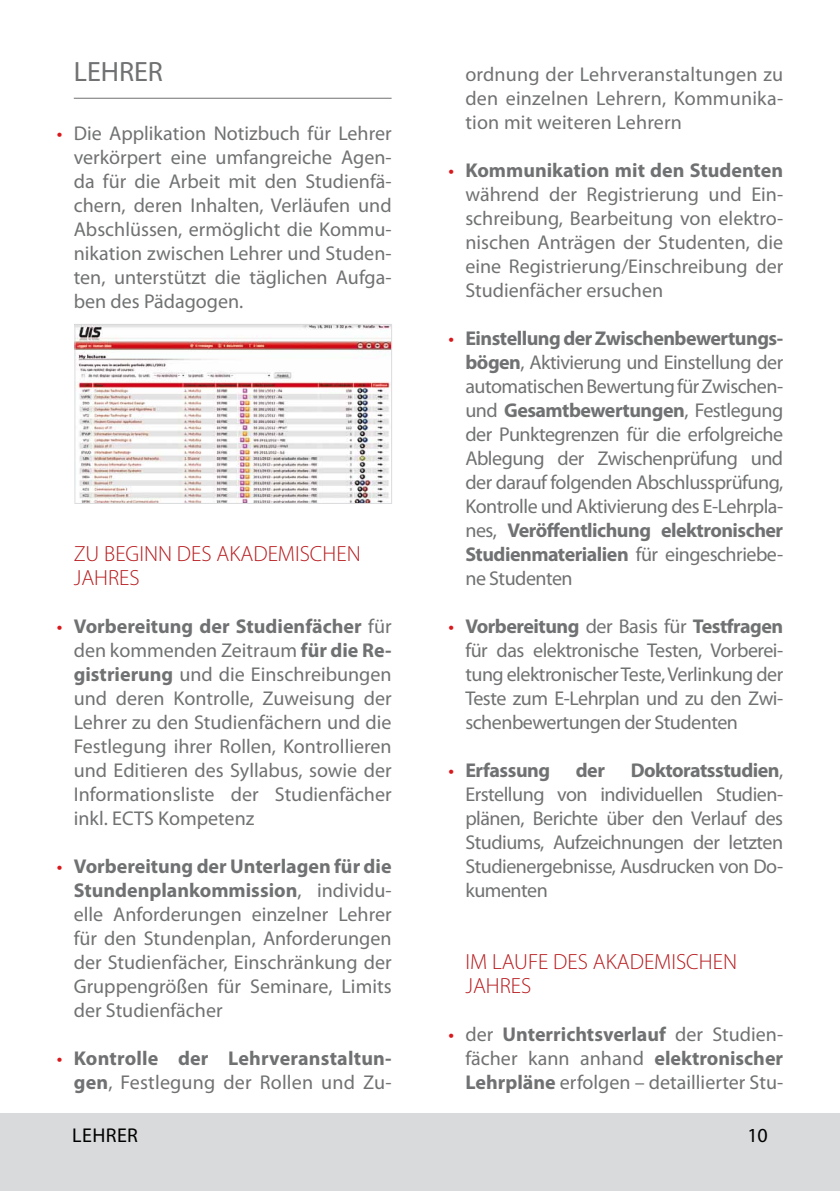
<style>
.page{position:relative;width:840px;height:1191px;background:#fff}
.page>*{position:absolute;margin:0;border:0;box-sizing:border-box;transform-origin:0 0}
.t1{font:28px "Myriad Pro";color:#707172}
.t2{font:300 22px/24px "Myriad Pro";color:#b71a1d}
.t3{font:20px/24px "Myriad Pro";color:#707172;text-align:justify}
.t4{font:700 20px/24px "Myriad Pro";letter-spacing:.01em;color:#707172;text-align:right}
.t5{font:700 20px "Myriad Pro";letter-spacing:-.025em;color:#707172}
.t6{font:20px "Myriad Pro";color:#000}
.s1{color:#da181b}
.s2{font-weight:700}
.s3{font-weight:400;color:#da181b}
.s4{font-weight:400}
</style>
<div class="page">
<div style="left:0;top:1113px;width:839px;height:78px;background:#d9dadb"></div>
<hr style="left:74px;top:98px;width:317px;height:1px;background:#707172">
<img style="left:76px;top:326px;width:314px;height:176px">
<div style="left:74px;top:324px;width:318px;height:180px;border:1px solid #dbdcdd"></div>
<h1 class="t1" style="left:74px;top:54px;width:91px">LEHRER</h1>
<p class="t3" style="left:74px;top:121px;width:319px;text-indent:-17px"><span class="s1">•</span> Die Applikation Notizbuch für Lehrer verkörpert eine umfangreiche Agen&shy;da für die Arbeit mit den Studienfä&shy;chern, deren Inhalten, Verläufen und Abschlüssen, ermöglicht die Kommu&shy;nikation zwischen Lehrer und Studen&shy;ten, unterstützt die täglichen Aufga&shy;ben des Pädagogen.</p>
<p class="t2" style="left:74px;top:542px;width:288px">ZU BEGINN DES AKADEMISCHEN<br>JAHRES</p>
<p class="t3" style="left:74px;top:614px;width:319px;text-indent:-17px"><span class="s1">•</span> <span class="s2">Vorbereitung der Studienfächer</span> für den kommenden Zeitraum <span class="s2">für die Re&shy;gistrierung</span> und die Einschreibungen und deren Kontrolle, Zuweisung der Lehrer zu den Studienfächern und die Festlegung ihrer Rollen, Kontrollieren und Editieren des Syllabus, sowie der Informationsliste der Studienfächer inkl. ECTS Kompetenz</p>
<p class="t3" style="left:74px;top:854px;width:319px;text-indent:-17px"><span class="s1">•</span> <span class="s2">Vorbereitung der Unterlagen für die Stundenplankommission</span>, individu&shy;elle Anforderungen einzelner Lehrer für den Stundenplan, Anforderungen der Studienfächer, Einschränkung der Gruppengrößen für Seminare, Limits der Studienfächer</p>
<p class="t4" style="left:57px;top:1045px;width:336px"><span class="s3">•</span> Kontrolle der Lehrveranstaltun&shy;gen<span class="s4">, Festlegung der Rollen und Zu-</span></p>
<p class="t3" style="left:465px;top:62px;width:319px">ordnung der Lehrveranstaltungen zu den einzelnen Lehrern, Kommunika&shy;tion mit weiteren Lehrern</p>
<p class="t3" style="left:465px;top:158px;width:319px;text-indent:-17px"><span class="s1">•</span> <span class="s2">Kommunikation mit den Studenten </span>während der Registrierung und Ein&shy;schreibung, Bearbeitung von elektro&shy;nischen Anträgen der Studenten, die eine Registrierung/Einschreibung der Studienfächer ersuchen</p>
<p class="t3" style="left:465px;top:326px;width:319px;text-indent:-17px"><span class="s1">•</span> <span class="s2">Einstellung der Zwischenbewertungs&shy;bögen</span>, Aktivierung und Einstellung der automatischen Bewertung für Zwischen&shy;und <span class="s2">Gesamtbewertungen</span>, Festlegung der Punktegrenzen für die erfolgreiche Ablegung der Zwischenprüfung und der darauf folgenden Abschlussprüfung, Kontrolle und Aktivierung des E-Lehrpla&shy;nes, <span class="s2">Veröffentlichung elektronischer Studienmaterialien</span> für eingeschriebe&shy;ne Studenten</p>
<p class="t3" style="left:465px;top:614px;width:319px;text-indent:-17px"><span class="s1">•</span> <span class="s2">Vorbereitung</span> der Basis für <span class="s2">Testfragen </span>für das elektronische Testen, Vorberei&shy;tung elektronischer Teste, Verlinkung der Teste zum E-Lehrplan und zu den Zwi&shy;schenbewertungen der Studenten</p>
<p class="t5" style="left:448px;top:757px;width:103px"><span class="s3">•</span> Erfassung</p>
<p class="t4" style="left:575px;top:757px;width:31px">der</p>
<p class="t3" style="left:465px;top:758px;width:319px;text-indent:165px"><span class="s2">Doktoratsstudien</span>, Erstellung von individuellen Studien&shy;plänen, Berichte über den Verlauf des Studiums, Aufzeichnungen der letzten Studienergebnisse, Ausdrucken von Do&shy;kumenten</p>
<p class="t2" style="left:465px;top:950px;width:273px">IM LAUFE DES AKADEMISCHEN<br>JAHRES</p>
<p class="t3" style="left:465px;top:1022px;width:319px;text-indent:-17px"><span class="s1">•</span> der <span class="s2">Unterrichtsverlauf</span> der Studien&shy;fächer kann anhand <span class="s2">elektronischer Lehrpläne</span> erfolgen – detaillierter Stu-</p>
<p class="t6" style="left:72px;top:1122px;width:12px">lehrer</p>
<p class="t6" style="left:747px;top:1122px;width:22px">10</p>
</div>
